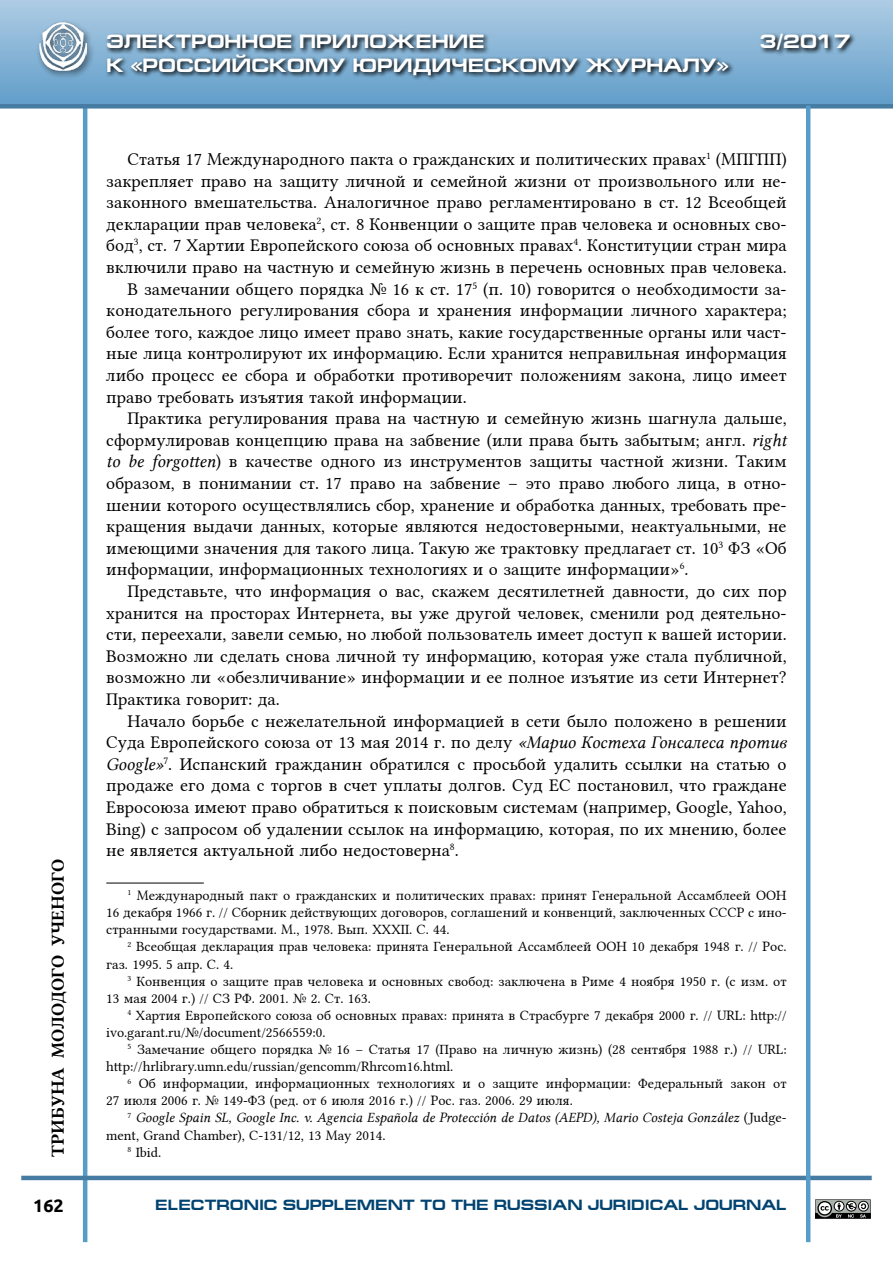
<style>
.page{position:relative;width:893px;height:1263px;background:#fff}
.page>*{position:absolute;margin:0;border:0;box-sizing:border-box;transform-origin:0 0}
.t1{font:700 19.5px "Europe Ext";color:#fff}
.t2{font:18px "Lin Libertine";color:#000}
.t3{font:18px "Lin Libertine B";color:#000}
.t4{font:700 18px "Ubuntu";color:#000}
.t5{font:700 15px "Europe Ext";color:#004371}
.t6{font:14.25px/17.1px "Lin Libertine";color:#000}
.t7{font:14.25px "Lin Libertine I";color:#000}
.s1{font-family:"Lin Libertine I"}
.s2{font-family:"Lin Libertine"}
</style>
<div class="page">
<div style="left:0;top:0;width:893px;height:106px;background:linear-gradient(to bottom,#aecce4,#619dc9)"></div>
<hr style="left:83px;top:106px;width:4px;height:1136px;background:#589cca">
<hr style="left:21px;top:1176px;width:851px;height:4px;background:#467ba2">
<div style="left:0;top:104px;width:893px;height:5px;background:#467ba2"></div>
<div style="left:35px;top:19px;width:60px;height:60px;background:#000;opacity:.63"></div>
<img style="left:39px;top:23px;width:48px;height:47px">
<svg style="left:105px;top:31px;width:751px;height:50px"></svg>
<hr style="left:806px;top:106px;width:4px;height:1136px;background:#589cca">
<svg style="left:815px;top:1199px;width:56px;height:20px"></svg>
<hr style="left:106px;top:883px;width:98px;height:1px;background:#000">
<p class="t3" style="left:46px;top:1157px;width:299px;rotate:-90deg">ТРИБУНА МОЛОДОГО УЧЕНОГО</p>
<p class="t4" style="left:33px;top:1195px;width:32px">162</p>
<p class="t1" style="left:106px;top:31px;width:380px">ЭЛЕКТРОННОЕ ПРИЛОЖЕНИЕ</p>
<p class="t1" style="left:759px;top:31px;width:92px">3/2017</p>
<p class="t1" style="left:106px;top:54px;width:624px">К «РОССИЙСКОМУ ЮРИДИЧЕСКОМУ ЖУРНАЛУ»</p>
<p class="t2" style="left:128px;top:145px;width:661px">Статья 17 Международного пакта о гражданских и политических правах<sup>1</sup> (МПГПП)</p>
<p class="t2" style="left:106px;top:166px;width:682px">закрепляет право на защиту личной и семейной жизни от произвольного или не-</p>
<p class="t2" style="left:106px;top:188px;width:682px">законного вмешательства. Аналогичное право регламентировано в ст. 12 Всеобщей</p>
<p class="t2" style="left:106px;top:209px;width:682px">декларации прав человека<sup>2</sup>, ст. 8 Конвенции о защите прав человека и основных сво-</p>
<p class="t2" style="left:106px;top:231px;width:682px">бод<sup>3</sup>, ст. 7 Хартии Европейского союза об основных правах<sup>4</sup>. Конституции стран мира</p>
<p class="t2" style="left:106px;top:253px;width:682px">включили право на частную и семейную жизнь в перечень основных прав человека.</p>
<p class="t2" style="left:128px;top:274px;width:661px">В замечании общего порядка № 16 к ст. 17<sup>5</sup> (п. 10) говорится о необходимости за-</p>
<p class="t2" style="left:106px;top:296px;width:682px">конодательного регулирования сбора и хранения информации личного характера;</p>
<p class="t2" style="left:106px;top:317px;width:682px">более того, каждое лицо имеет право знать, какие государственные органы или част-</p>
<p class="t2" style="left:106px;top:339px;width:682px">ные лица контролируют их информацию. Если хранится неправильная информация</p>
<p class="t2" style="left:106px;top:361px;width:682px">либо процесс ее сбора и обработки противоречит положениям закона, лицо имеет</p>
<p class="t2" style="left:106px;top:382px;width:362px">право требовать изъятия такой информации.</p>
<p class="t2" style="left:128px;top:404px;width:661px">Практика регулирования права на частную и семейную жизнь шагнула дальше,</p>
<p class="t2" style="left:106px;top:425px;width:682px">сформулировав концепцию права на забвение (или права быть забытым; англ. <span class="s1">right</span></p>
<p class="t2" style="left:106px;top:447px;width:682px"><span class="s1">to be forgotten</span>) в качестве одного из инструментов защиты частной жизни. Таким</p>
<p class="t2" style="left:106px;top:469px;width:682px">образом, в понимании ст. 17 право на забвение – это право любого лица, в отно-</p>
<p class="t2" style="left:106px;top:490px;width:682px">шении которого осуществлялись сбор, хранение и обработка данных, требовать пре-</p>
<p class="t2" style="left:106px;top:512px;width:682px">кращения выдачи данных, которые являются недостоверными, неактуальными, не</p>
<p class="t2" style="left:106px;top:533px;width:682px">имеющими значения для такого лица. Такую же трактовку предлагает ст. 10<sup>3</sup> ФЗ «Об</p>
<p class="t2" style="left:106px;top:555px;width:584px">информации, информационных технологиях и о защите информации»<sup>6</sup>.</p>
<p class="t2" style="left:128px;top:577px;width:661px">Представьте, что информация о вас, скажем десятилетней давности, до сих пор</p>
<p class="t2" style="left:106px;top:598px;width:682px">хранится на просторах Интернета, вы уже другой человек, сменили род деятельно-</p>
<p class="t2" style="left:106px;top:620px;width:682px">сти, переехали, завели семью, но любой пользователь имеет доступ к вашей истории.</p>
<p class="t2" style="left:106px;top:641px;width:682px">Возможно ли сделать снова личной ту информацию, которая уже стала публичной,</p>
<p class="t2" style="left:106px;top:663px;width:682px">возможно ли «обезличивание» информации и ее полное изъятие из сети Интернет?</p>
<p class="t2" style="left:106px;top:685px;width:175px">Практика говорит: да.</p>
<p class="t2" style="left:128px;top:706px;width:661px">Начало борьбе с нежелательной информацией в сети было положено в решении</p>
<p class="t2" style="left:106px;top:728px;width:682px">Суда Европейского союза от 13 мая 2014 г. по делу <span class="s1">«Марио Костеха Гонсалеса против</span></p>
<p class="t2" style="left:106px;top:749px;width:682px"><span class="s1">Google»</span><sup>7</sup>. Испанский гражданин обратился с просьбой удалить ссылки на статью о</p>
<p class="t2" style="left:106px;top:771px;width:682px">продаже его дома с торгов в счет уплаты долгов. Суд ЕС постановил, что граждане</p>
<p class="t2" style="left:106px;top:793px;width:682px">Евросоюза имеют право обратиться к поисковым системам (например, Google, Yahoo,</p>
<p class="t2" style="left:106px;top:814px;width:682px">Bing) с запросом об удалении ссылок на информацию, которая, по их мнению, более</p>
<p class="t2" style="left:106px;top:836px;width:354px">не является актуальной либо недостоверна<sup>8</sup>.</p>
<p class="t6" style="left:106px;top:885px;width:682px;text-align:justify;text-indent:21px"><sup>1</sup> Международный пакт о гражданских и политических правах: принят Генеральной Ассамблеей ООН 16 декабря 1966 г. // Сборник действующих договоров, соглашений и конвенций, заключенных СССР с ино&shy;странными государствами. М., 1978. Вып. XXXII. С. 44.</p>
<p class="t6" style="left:106px;top:937px;width:682px;text-indent:21px"><sup>2</sup> Всеобщая декларация прав человека: принята Генеральной Ассамблеей ООН 10 декабря 1948 г. // Рос. газ. 1995. 5 апр. С. 4.</p>
<p class="t6" style="left:106px;top:971px;width:682px;text-indent:21px"><sup>3</sup> Конвенция о защите прав человека и основных свобод: заключена в Риме 4 ноября 1950 г. (с изм. от<br>13 мая 2004 г.) // СЗ РФ. 2001. № 2. Ст. 163.</p>
<p class="t6" style="left:106px;top:1005px;width:682px;text-indent:21px"><sup>4</sup> Хартия Европейского союза об основных правах: принята в Страсбурге 7 декабря 2000 г. // URL: http:// ivo.garant.ru/№/document/2566559:0.</p>
<p class="t6" style="left:106px;top:1039px;width:682px;text-indent:21px"><sup>5</sup> Замечание общего порядка № 16 – Статья 17 (Право на личную жизнь) (28 сентября 1988 г.) // URL: http://hrlibrary.umn.edu/russian/gencomm/Rhrcom16.html.</p>
<p class="t6" style="left:106px;top:1073px;width:682px;text-indent:21px"><sup>6</sup> Об информации, информационных технологиях и о защите информации: Федеральный закон от<br>27 июля 2006 г. № 149-ФЗ (ред. от 6 июля 2016 г.) // Рос. газ. 2006. 29 июля.</p>
<p class="t7" style="left:128px;top:1110px;width:661px"><sup>7</sup> Google Spain SL, Google Inc. v. Agencia Española de Protección de Datos (AEPD), Mario Costeja González <span class="s2">(Judge-</span></p>
<p class="t6" style="left:128px;top:1125px;width:259px;text-indent:-21px">ment, Grand Chamber), C-131/12, 13 May 2014.<br><sup>8</sup> Ibid.</p>
<p class="t5" style="left:155px;top:1196px;width:633px">ELECTRONIC SUPPLEMENT TO THE RUSSIAN JURIDICAL JOURNAL</p>
</div>
